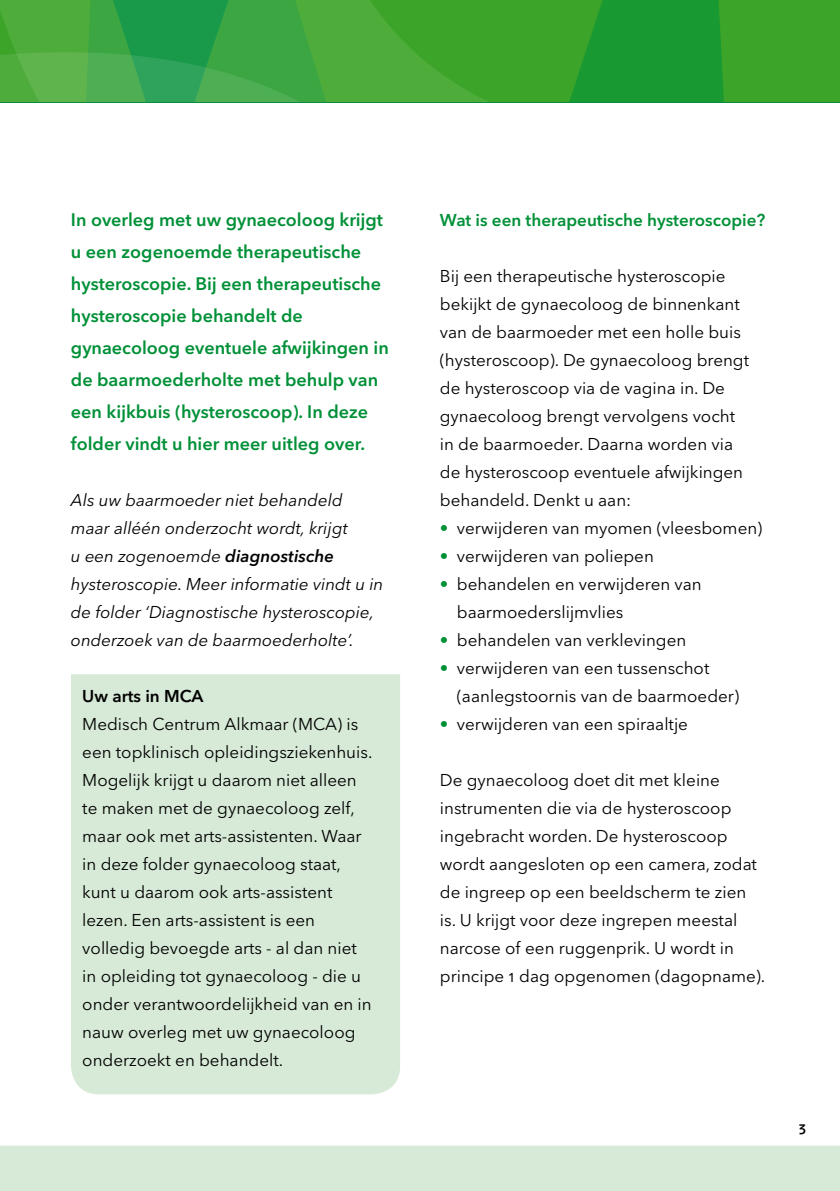
<style>
.page{position:relative;width:840px;height:1191px;background:#fff}
.page>*{position:absolute;margin:0;border:0;box-sizing:border-box;transform-origin:0 0}
.t1{font:600 18px/32px "Avenir Next LT Pro";color:#009037}
.t2{font:17px/28px "Avenir Next LT Pro";color:#000}
.t3{font:italic 17px/28px "Avenir Next LT Pro";color:#000}
.t4{font:600 17px "Avenir Next LT Pro";color:#009037}
.t5{font:600 17px "Avenir Next LT Pro";color:#000}
.t6{font:600 14px "Avenir Next LT Pro";color:#000}
.s1{font-weight:600}
.s2{color:#009037}
</style>
<div class="page">
<svg style="left:0;top:0;width:839px;height:102px;background:#36a333"></svg>
<div style="left:0;top:1145px;width:839px;height:46px;background:#d7ead7"></div>
<svg style="left:0;top:52px;width:300px;height:50px;background:#45aa4d"></svg>
<div style="left:71px;top:674px;width:329px;height:420px;background:#d7ead7"></div>
<p class="t1" style="left:71px;top:204px;width:319px">In overleg met uw gynaecoloog krijgt u een zogenoemde therapeutische hysteroscopie. Bij een therapeutische hysteroscopie behandelt de gynaecoloog eventuele afwijkingen in de baarmoederholte met behulp van een kijkbuis (hysteroscoop). In deze folder vindt u hier meer uitleg over.</p>
<p class="t3" style="left:71px;top:486px;width:314px">Als uw baarmoeder niet behandeld maar alléén onderzocht wordt, krijgt<br>u een zogenoemde <span class="s1">diagnostische </span>hysteroscopie. Meer informatie vindt u in de folder ‘Diagnostische hysteroscopie, onderzoek van de baarmoederholte’.</p>
<p class="t5" style="left:82px;top:686px;width:122px">Uw arts in MCA</p>
<p class="t2" style="left:82px;top:710px;width:291px">Medisch Centrum Alkmaar (MCA) is een topklinisch opleidingsziekenhuis.<br>Mogelijk krijgt u daarom niet alleen te maken met de gynaecoloog zelf, maar ook met arts-assistenten. Waar in deze folder gynaecoloog staat, kunt u daarom ook arts-assistent lezen. Een arts-assistent is een volledig bevoegde arts - al dan niet in opleiding tot gynaecoloog - die u onder verantwoordelijkheid van en in nauw overleg met uw gynaecoloog onderzoekt en behandelt.</p>
<p class="t4" style="left:439px;top:210px;width:327px">Wat is een therapeutische hysteroscopie?</p>
<p class="t2" style="left:439px;top:262px;width:310px">Bij een therapeutische hysteroscopie bekijkt de gynaecoloog de binnenkant van de baarmoeder met een holle buis (hysteroscoop). De gynaecoloog brengt de hysteroscoop via de vagina in. De gynaecoloog brengt vervolgens vocht in de baarmoeder. Daarna worden via de hysteroscoop eventuele afwijkingen behandeld. Denkt u aan:</p>
<p class="t2" style="left:439px;top:514px;width:324px"><span class="s2">•</span> verwijderen van myomen (vleesbomen)</p>
<p class="t2" style="left:439px;top:542px;width:215px"><span class="s2">•</span> verwijderen van poliepen</p>
<p class="t2" style="left:456px;top:570px;width:246px;text-indent:-17px"><span class="s2">•</span> behandelen en verwijderen van baarmoederslijmvlies</p>
<p class="t2" style="left:439px;top:626px;width:248px"><span class="s2">•</span> behandelen van verklevingen</p>
<p class="t2" style="left:456px;top:654px;width:283px;text-indent:-17px"><span class="s2">•</span> verwijderen van een tussenschot (aanlegstoornis van de baarmoeder)</p>
<p class="t2" style="left:439px;top:710px;width:249px"><span class="s2">•</span> verwijderen van een spiraaltje</p>
<p class="t2" style="left:439px;top:766px;width:327px">De gynaecoloog doet dit met kleine instrumenten die via de hysteroscoop ingebracht worden. De hysteroscoop wordt aangesloten op een camera, zodat de ingreep op een beeldscherm te zien is. U krijgt voor deze ingrepen meestal narcose of een ruggenprik. U wordt in principe 1 dag opgenomen (dagopname).</p>
<p class="t6" style="left:798px;top:1118px;width:9px">3</p>
</div>
